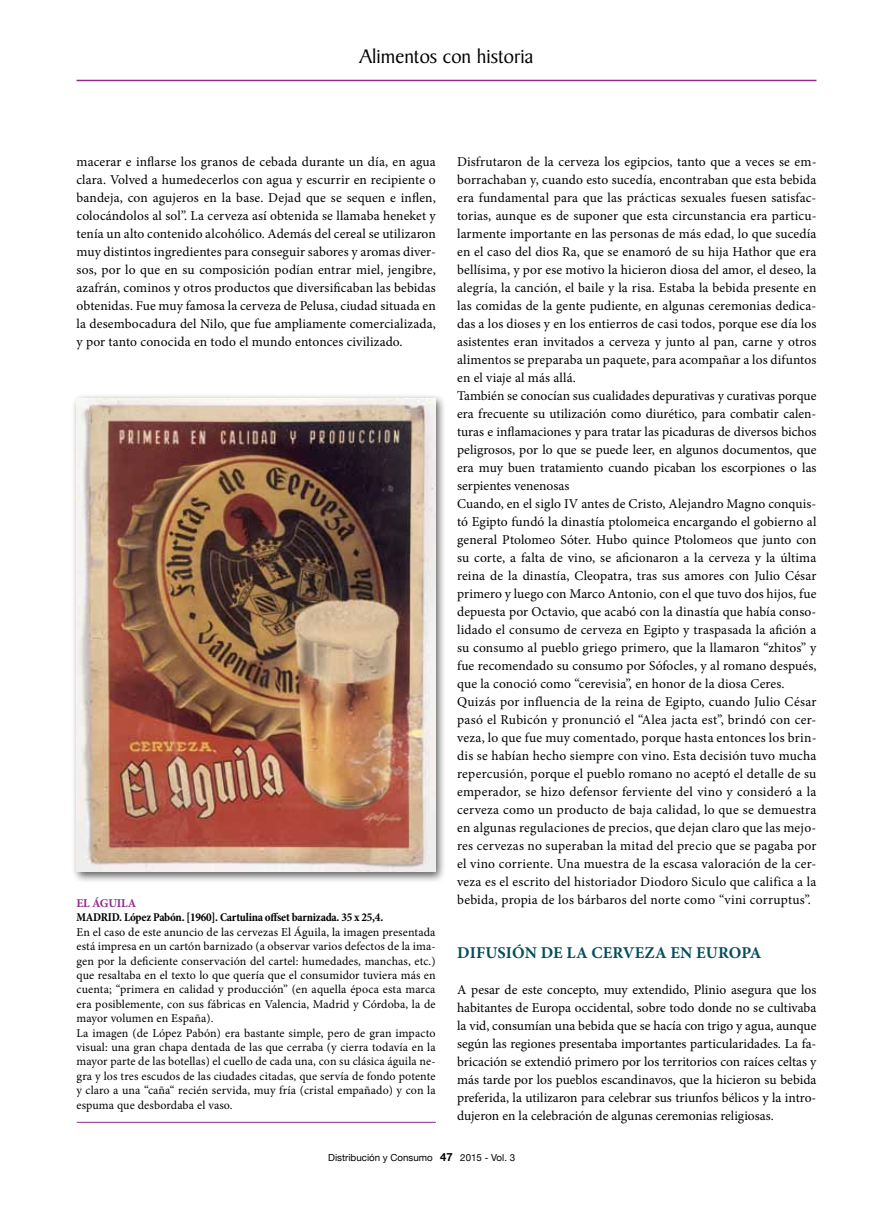
<style>
.page{position:relative;width:893px;height:1212px;background:#fff}
.page>*{position:absolute;margin:0;border:0;box-sizing:border-box;transform-origin:0 0}
.t1{font:21px "Baker Signet BT";color:#000}
.t2{font:700 16.5px "Minion Pro";letter-spacing:.025em;color:#044d5b}
.t3{font:13.5px/18px "Minion Pro";letter-spacing:.01em;color:#000;text-align:justify}
.t4{font:12px/14.4px "Minion Pro";letter-spacing:.01em;color:#000}
.t5{font:700 condensed 12px "Minion Pro";letter-spacing:-.02em;color:#000}
.t6{font:700 12px "Minion Pro";color:#912a8c}
.t7{font:9.75px "Helvetica Neue";color:#000}
.s1{font-weight:700;font-size:11.25px}
</style>
<div class="page">
<div style="left:71px;top:393px;width:376px;height:490px;background:#000;opacity:.63"></div>
<img style="left:77px;top:398px;width:359px;height:474px">
<hr style="left:77px;top:1122px;width:359px;height:1px;background:#912a8c">
<hr style="left:77px;top:80px;width:739px;height:1px;background:#912a8c">
<h1 class="t1" style="left:359px;top:44px;width:175px">Alimentos con historia</h1>
<p class="t3" style="left:77px;top:153px;width:361px">macerar e inflarse los granos de cebada durante un día, en agua clara. Volved a humedecerlos con agua y escurrir en recipiente o bandeja, con agujeros en la base. Dejad que se sequen e inflen, colocándolos al sol”. La cerveza así obtenida se llamaba heneket y tenía un alto contenido alcohólico. Además del cereal se utilizaron muy distintos ingredientes para conseguir sabores y aromas diver&shy;sos, por lo que en su composición podían entrar miel, jengibre, azafrán, cominos y otros productos que diversificaban las bebidas obtenidas. Fue muy famosa la cerveza de Pelusa, ciudad situada en la desembocadura del Nilo, que fue ampliamente comercializada, y por tanto conocida en todo el mundo entonces civilizado.</p>
<p class="t3" style="left:457px;top:153px;width:361px;text-align:left">Disfrutaron de la cerveza los egipcios, tanto que a veces se em&shy;borrachaban y, cuando esto sucedía, encontraban que esta bebida era fundamental para que las prácticas sexuales fuesen satisfac&shy;torias, aunque es de suponer que esta circunstancia era particu&shy;larmente importante en las personas de más edad, lo que sucedía en el caso del dios Ra, que se enamoró de su hija Hathor que era bellísima, y por ese motivo la hicieron diosa del amor, el deseo, la alegría, la canción, el baile y la risa. Estaba la bebida presente en las comidas de la gente pudiente, en algunas ceremonias dedica&shy;das a los dioses y en los entierros de casi todos, porque ese día los asistentes eran invitados a cerveza y junto al pan, carne y otros alimentos se preparaba un paquete, para acompañar a los difuntos en el viaje al más allá.<br>También se conocían sus cualidades depurativas y curativas porque era frecuente su utilización como diurético, para combatir calen&shy;turas e inflamaciones y para tratar las picaduras de diversos bichos peligrosos, por lo que se puede leer, en algunos documentos, que era muy buen tratamiento cuando picaban los escorpiones o las serpientes venenosas<br>Cuando, en el siglo IV antes de Cristo, Alejandro Magno conquis&shy;tó Egipto fundó la dinastía ptolomeica encargando el gobierno al general Ptolomeo Sóter. Hubo quince Ptolomeos que junto con su corte, a falta de vino, se aficionaron a la cerveza y la última reina de la dinastía, Cleopatra, tras sus amores con Julio César primero y luego con Marco Antonio, con el que tuvo dos hijos, fue depuesta por Octavio, que acabó con la dinastía que había conso&shy;lidado el consumo de cerveza en Egipto y traspasada la afición a su consumo al pueblo griego primero, que la llamaron “zhitos” y fue recomendado su consumo por Sófocles, y al romano después, que la conoció como “cerevisia”, en honor de la diosa Ceres.<br>Quizás por influencia de la reina de Egipto, cuando Julio César pasó el Rubicón y pronunció el “Alea jacta est”, brindó con cer&shy;veza, lo que fue muy comentado, porque hasta entonces los brin&shy;dis se habían hecho siempre con vino. Esta decisión tuvo mucha repercusión, porque el pueblo romano no aceptó el detalle de su emperador, se hizo defensor ferviente del vino y consideró a la cerveza como un producto de baja calidad, lo que se demuestra en algunas regulaciones de precios, que dejan claro que las mejo&shy;res cervezas no superaban la mitad del precio que se pagaba por el vino corriente. Una muestra de la escasa valoración de la cer&shy;veza es el escrito del historiador Diodoro Siculo que califica a la bebida, propia de los bárbaros del norte como “vini corruptus”.</p>
<p class="t2" style="left:457px;top:941px;width:251px">DI FUSIÓN DE LA CERVEZA EN EUR</p>
<p class="t2" style="left:729px;top:941px;width:32px">OPA</p>
<p class="t3" style="left:457px;top:981px;width:361px">A pesar de este concepto, muy extendido, Plinio asegura que los habitantes de Europa occidental, sobre todo donde no se cultivaba la vid, consumían una bebida que se hacía con trigo y agua, aunque según las regiones presentaba importantes particularidades. La fa&shy;bricación se extendió primero por los territorios con raíces celtas y más tarde por los pueblos escandinavos, que la hicieron su bebida preferida, la utilizaron para celebrar sus triunfos bélicos y la intro&shy;dujeron en la celebración de algunas ceremonias religiosas.</p>
<p class="t6" style="left:77px;top:895px;width:61px">EL ÁGUILA</p>
<p class="t5" style="left:77px;top:909px;width:308px">MADRID. López Pabón. [1960]. Cartulina offset barnizada. 35 x 25,4.</p>
<p class="t4" style="left:77px;top:925px;width:361px">En el caso de este anuncio de las cervezas El Águila, la imagen presentada está impresa en un cartón barnizado (a observar varios defectos de la ima&shy;gen por la deficiente conservación del cartel: humedades, manchas, etc.) que resaltaba en el texto lo que quería que el consumidor tuviera más en cuenta; “primera en calidad y producción” (en aquella época esta marca era posiblemente, con sus fábricas en Valencia, Madrid y Córdoba, la de mayor volumen en España).<br>La imagen (de López Pabón) era bastante simple, pero de gran impacto visual: una gran chapa dentada de las que cerraba (y cierra todavía en la mayor parte de las botellas) el cuello de cada una, con su clásica águila ne&shy;gra y los tres escudos de las ciudades citadas, que servía de fondo potente y claro a una “caña“ recién servida, muy fría (cristal empañado) y con la espuma que desbordaba el vaso.</p>
<p class="t7" style="left:328px;top:1152px;width:188px">Distribución y Consumo <span class="s1">47</span> 2015 - Vol. 3</p>
</div>
